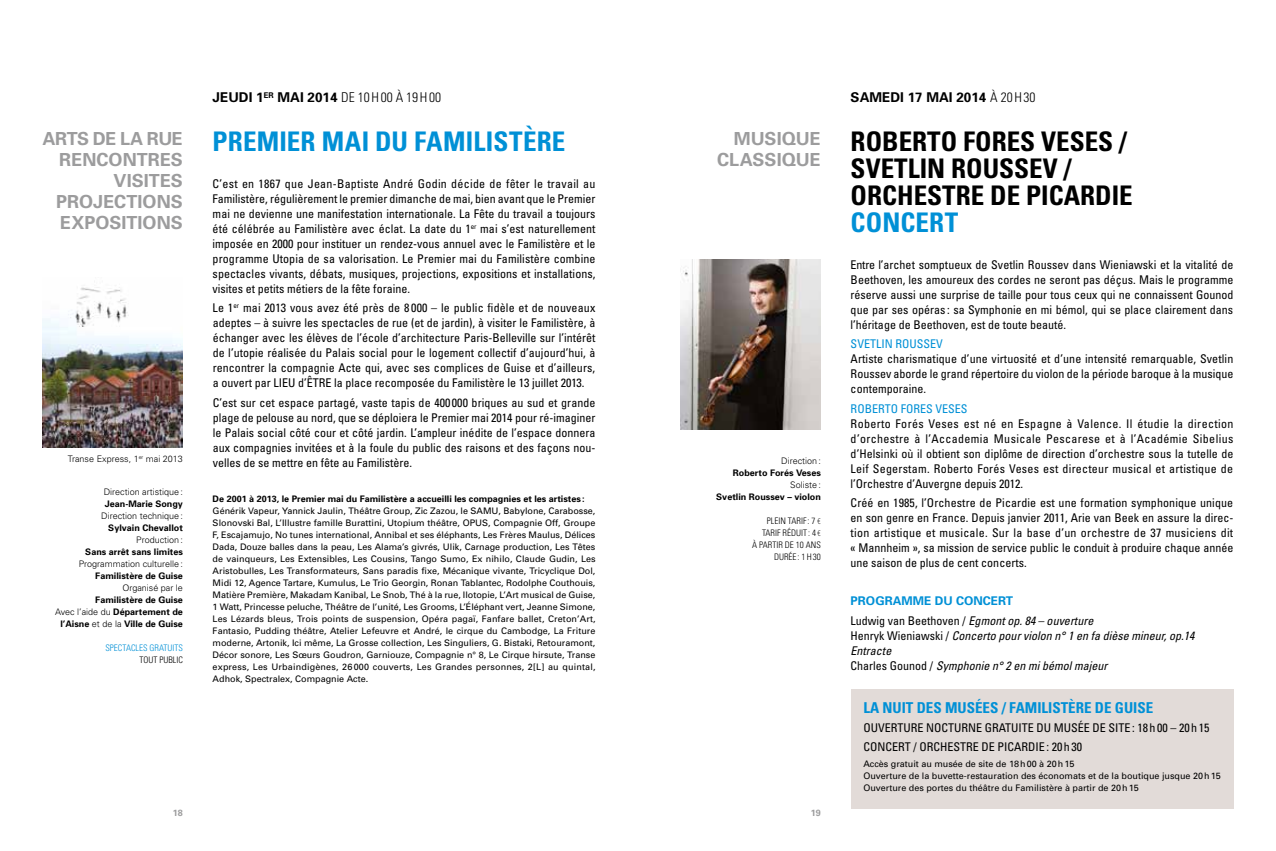
<style>
.page{position:relative;width:1276px;height:851px;background:#fff}
.page>*{position:absolute;margin:0;border:0;box-sizing:border-box;transform-origin:0 0}
.t1{font:700 condensed 27px "Univers";color:#000}
.t2{font:700 condensed 27px "Univers";color:#0090d6}
.t3{font:700 18px/21px "Univers";letter-spacing:.005em;color:#9c9c9d;text-align:right}
.t4{font:700 condensed 15px "Univers";color:#0090d6}
.t5{font:300 condensed 13.5px "Univers";color:#000}
.t6{font:700 13.5px "Univers";color:#000}
.t7{font:condensed 12px/15px "Univers";color:#000;text-align:justify}
.t8{font:italic condensed 12px/15px "Univers";color:#000}
.t9{font:condensed 12px "Univers";color:#0090d6}
.t10{font:9px/12px "Univers";color:#000;text-align:justify}
.t11{font:700 9px/12px "Univers";color:#000;text-align:right}
.t12{font:300 9px "Univers";color:#000}
.t13{font:300 condensed 9px/12px "Univers";color:#000;text-align:right}
.t14{font:300 condensed 9px "Univers";color:#0090d6}
.t15{font:700 9px "Univers";color:#9c9c9d}
.s1{font-weight:700;font-stretch:normal}
.s2{font-weight:300}
.s3{font-family:"Myriad Pro"}
.s4{font-weight:700;font-style:normal;font-stretch:normal;color:#0090d6}
.s5{font-style:normal}
</style>
<div class="page">
<div style="left:850px;top:688px;width:383px;height:120px;background:#e2dbd8"></div>
<img style="left:43px;top:287px;width:140px;height:160px">
<img style="left:680px;top:259px;width:141px;height:170px">
<p class="t6" style="left:213px;top:89px;width:75px">Jeudi 1<sup>er</sup> mai</p>
<p class="t5" style="left:307px;top:89px;width:135px"><span class="s1">2014</span> DE 10H00 À 19H00</p>
<h2 class="t3" style="left:43px;top:127px;width:142px">ARTS DE LA RUE<br>RENCONTRES<br>VISITES<br>PROJECTIONS<br>EXPOSITIONS</h2>
<h1 class="t2" style="left:213px;top:125px;width:16px">PREMIER</h1>
<h1 class="t2" style="left:322px;top:125px;width:16px">MAI</h1>
<h1 class="t2" style="left:375px;top:125px;width:54px">DU FAMILISTÈRE</h1>
<p class="t7" style="left:213px;top:176px;width:384px">C’est en 1867 que Jean-Baptiste André Godin décide de fêter le travail au Familistère, régulièrement le premier dimanche de mai, bien avant que le Premier mai ne devienne une manifestation internationale. La Fête du travail a toujours été célébrée au Familistère avec éclat. La date du 1<sup>er</sup> mai s’est naturellement imposée en 2000 pour instituer un rendez-vous annuel avec le Familistère et le programme Utopia de sa valorisation. Le Premier mai du Familistère combine spectacles vivants, débats, musiques, projections, expositions et installations, visites et petits métiers de la fête foraine.</p>
<p class="t7" style="left:213px;top:300px;width:384px">Le 1<sup>er</sup> mai 2013 vous avez été près de 8 000 – le public fidèle et de nouveaux adeptes – à suivre les spectacles de rue (et de jardin), à visiter le Familistère, à échanger avec les élèves de l’école d’architecture Paris-Belleville sur l’intérêt de l’utopie réalisée du Palais social pour le logement collectif d’aujourd’hui, à rencontrer la compagnie Acte qui, avec ses complices de Guise et d’ailleurs, a ouvert par LIEU</p>
<p class="t7" style="left:298px;top:375px;width:22px">d’ÊTRE</p>
<p class="t7" style="left:213px;top:373px;width:384px;line-height:19.2px;text-indent:121px">la place recomposée du Familistère le 13 juillet 2013.<br>C’est sur cet espace partagé, vaste tapis de 400 000 briques au sud et grande</p>
<p class="t7" style="left:213px;top:409px;width:384px">plage de pelouse au nord, que se déploiera le Premier mai 2014 pour ré-imaginer le Palais social côté cour et côté jardin. L’ampleur inédite de l’espace donnera aux compagnies invitées et à la foule du public des raisons et des façons nou&shy;velles de se mettre en fête au Familistère.</p>
<p class="t11" style="left:213px;top:492px;width:373px">De 2001 à 2013, le Premier mai du Familistère a accueilli les compagnies et les artistes :</p>
<p class="t10" style="left:213px;top:504px;width:384px">Générik Vapeur, Yannick Jaulin, Théâtre Group, Zic Zazou, le SAMU, Babylone, Carabosse, Slonovski Bal, L’Illustre famille Burattini, Utopium théâtre, OPUS, Compagnie Off, Groupe F, Escajamujo, No tunes international, Annibal et ses éléphants, Les Frères Maulus, Délices Dada, Douze balles dans la peau, Les Alama’s givrés, Ulik, Carnage production, Les Têtes de vainqueurs, Les Extensibles, Les Cousins, Tango Sumo, Ex nihilo, Claude Gudin, Les Aristobulles, Les Transformateurs, Sans paradis fixe, Mécanique vivante, Tricyclique Dol, Midi 12, Agence Tartare, Kumulus, Le Trio Georgin, Ronan Tablantec, Rodolphe Couthouis, Matière Première, Makadam Kanibal, Le Snob, Thé à la rue, Ilotopie, L’Art musical de Guise, 1 Watt, Princesse peluche, Théâtre de l’unité, Les Grooms, L’Éléphant vert, Jeanne Simone, Les Lézards bleus, Trois points de suspension, Opéra pagaï, Fanfare ballet, Creton’Art, Fantasio, Pudding théâtre, Atelier Lefeuvre et André, le cirque du Cambodge, La Friture moderne, Artonik, Ici même, La Grosse collection, Les Singuliers, G. Bistaki, Retouramont, Décor sonore, Les Sœurs Goudron, Garniouze, Compagnie n° 8, Le Cirque hirsute, Transe express, Les Urbaindigènes, 26 000 couverts, Les Grandes personnes, 2[L] au quintal, Adhok, Spectralex, Compagnie Acte.</p>
<p class="t12" style="left:68px;top:453px;width:116px">Transe Express, 1<sup>er</sup> mai 2013</p>
<p class="t12" style="left:104px;top:486px;width:81px">Direction artistique:</p>
<p class="t11" style="left:105px;top:497px;width:80px">Jean-Marie Songy</p>
<p class="t12" style="left:101px;top:510px;width:83px">Direction technique:</p>
<p class="t11" style="left:108px;top:521px;width:76px">Sylvain Chevallot</p>
<p class="t12" style="left:136px;top:534px;width:48px">Production:</p>
<p class="t11" style="left:85px;top:545px;width:99px">Sans arrêt sans limites</p>
<p class="t12" style="left:79px;top:558px;width:106px">Programmation culturelle:</p>
<p class="t11" style="left:95px;top:569px;width:89px">Familistère de Guise</p>
<p class="t12" style="left:122px;top:582px;width:62px">Organisé par le</p>
<p class="t11" style="left:55px;top:593px;width:129px">Familistère de Guise<br><span class="s2">Avec l’aide du</span> Département de l’Aisne <span class="s2">et de la</span> Ville de Guise</p>
<p class="t14" style="left:105px;top:642px;width:6px">SPECTACLES</p>
<p class="t14" style="left:149px;top:642px;width:10px">GRATUITS</p>
<p class="t13" style="left:139px;top:653px;width:6px">TOUT</p>
<p class="t13" style="left:159px;top:653px;width:5px">PUBLIC</p>
<h2 class="t3" style="left:734px;top:127px;width:87px">musique</h2>
<h2 class="t3" style="left:717px;top:148px;width:13px">classiq</h2>
<h2 class="t3" style="left:796px;top:148px;width:24px">ue</h2>
<p class="t12" style="left:781px;top:455px;width:41px">Direction:</p>
<p class="t11" style="left:733px;top:466px;width:89px">Roberto Forés Veses</p>
<p class="t12" style="left:790px;top:479px;width:32px">Soliste:</p>
<p class="t11" style="left:716px;top:490px;width:106px">Svetlin Roussev – violon</p>
<p class="t13" style="left:752px;top:514px;width:70px">PLEIN TARIF: 7 <span class="s3">€<br></span>TARIF RÉDUIT : 4 <span class="s3">€<br></span>À PARTIR DE 10 ANS<br>DURÉE: 1H30</p>
<p class="t15" style="left:173px;top:806px;width:12px">18</p>
<p class="t15" style="left:811px;top:806px;width:12px">19</p>
<p class="t6" style="left:850px;top:89px;width:19px">Samedi</p>
<p class="t6" style="left:907px;top:89px;width:28px">17 mai</p>
<p class="t5" style="left:956px;top:89px;width:81px"><span class="s1">2014</span> À 20H30</p>
<h1 class="t1" style="left:850px;top:125px;width:63px">ROBERTO</h1>
<h1 class="t1" style="left:963px;top:125px;width:15px">FORES</h1>
<h1 class="t1" style="left:1041px;top:125px;width:16px">VESES</h1>
<h1 class="t1" style="left:1119px;top:125px;width:9px">/</h1>
<h1 class="t1" style="left:850px;top:152px;width:15px">SVETLIN</h1>
<h1 class="t1" style="left:951px;top:152px;width:16px">ROUSSEV</h1>
<h1 class="t1" style="left:1063px;top:152px;width:9px">/</h1>
<h1 class="t1" style="left:850px;top:179px;width:62px">ORCHESTRE</h1>
<h1 class="t1" style="left:990px;top:179px;width:89px">DE PICARDIE</h1>
<h1 class="t2" style="left:850px;top:206px;width:80px">CONCERT</h1>
<p class="t7" style="left:850px;top:257px;width:384px">Entre l’archet somptueux de Svetlin Roussev dans Wieniawski et la vitalité de Beethoven, les amoureux des cordes ne seront pas déçus. Mais le programme réserve aussi une surprise de taille pour tous ceux qui ne connaissent Gounod que par ses opéras : sa Symphonie en mi bémol, qui se place clairement dans l’héritage de Beethoven, est de toute beauté.</p>
<p class="t9" style="left:850px;top:336px;width:20px">SVETLIN</p>
<p class="t9" style="left:895px;top:336px;width:8px">ROUSSE</p>
<p class="t9" style="left:936px;top:336px;width:8px">V</p>
<p class="t7" style="left:850px;top:351px;width:384px">Artiste charismatique d’une virtuosité et d’une intensité remarquable, Svetlin Roussev aborde le grand répertoire du violon de la période baroque à la musique contemporaine.</p>
<p class="t9" style="left:850px;top:400px;width:8px">ROBERTO</p>
<p class="t9" style="left:900px;top:400px;width:13px">FORES</p>
<p class="t9" style="left:935px;top:400px;width:14px">VESES</p>
<p class="t7" style="left:850px;top:415px;width:384px">Roberto Forés Veses est né en Espagne à Valence. I l étudie la direction d’orchestre à l’Accademia Musicale Pescarese et à l’Académie Sibelius d’Helsinki où il obtient son diplôme de direction d’orchestre sous la tutelle de Leif Segerstam. Roberto Forés Veses est directeur musical et artistique de l’O rchestre d’Auvergne depuis 2012.</p>
<p class="t7" style="left:850px;top:494px;width:384px">Créé en 1985, l’Orchestre de Picardie est une formation symphonique unique en son genre en France. Depuis janvier 2011, Arie van Beek en assure la direc&shy;tion artistique et musicale. Sur la base d’un orchestre de 37 musiciens dit « Mannheim », sa mission de service public le conduit à produire chaque année une saison de plus de cent concerts.</p>
<p class="t8" style="left:850px;top:591px;width:244px;line-height:19.2px"><span class="s4">PROGRAMME DU CONCERT<br></span><span class="s5">Ludwig van B eethoven /</span> Egmont op. 84 – ouverture</p>
<p class="t8" style="left:850px;top:627px;width:345px"><span class="s5">H enryk Wieniawski /</span> Concerto pour violon n° 1 en fa dièse mineur, op.14<br>Entracte<br><span class="s5">Charles Gounod /</span> Symphonie n° 2 en mi bémol majeur</p>
<p class="t4" style="left:863px;top:698px;width:28px">LA NUIT</p>
<p class="t4" style="left:916px;top:698px;width:9px">DES</p>
<p class="t4" style="left:945px;top:698px;width:10px">MUSÉES</p>
<p class="t4" style="left:1001px;top:698px;width:16px">/ FAMILISTÈRE</p>
<p class="t4" style="left:1095px;top:698px;width:29px">DE GUISE</p>
<p class="t7" style="left:863px;top:719px;width:29px">OUVERTURE</p>
<p class="t7" style="left:926px;top:719px;width:8px">NOCTURNE</p>
<p class="t7" style="left:985px;top:719px;width:15px">GRATUITE</p>
<p class="t7" style="left:1036px;top:719px;width:26px">DU MUSÉE</p>
<p class="t7" style="left:1092px;top:719px;width:22px">DE SITE</p>
<p class="t7" style="left:1132px;top:719px;width:79px">: 18h00 – 20h15</p>
<p class="t7" style="left:863px;top:738px;width:8px">CONCERT</p>
<p class="t7" style="left:913px;top:738px;width:14px">/ ORCHESTRE</p>
<p class="t7" style="left:981px;top:738px;width:23px">DE PICARDIE</p>
<p class="t7" style="left:1046px;top:738px;width:37px">: 20h30</p>
<p class="t10" style="left:863px;top:757px;width:359px;text-align:left">Accès gratuit au musée de site de 18h00 à 20h15<br>Ouverture de la buvette-restauration des économats et de la boutique jusque 20h15<br>Ouverture des portes du théâtre du Familistère à partir de 20h15</p>
</div>
